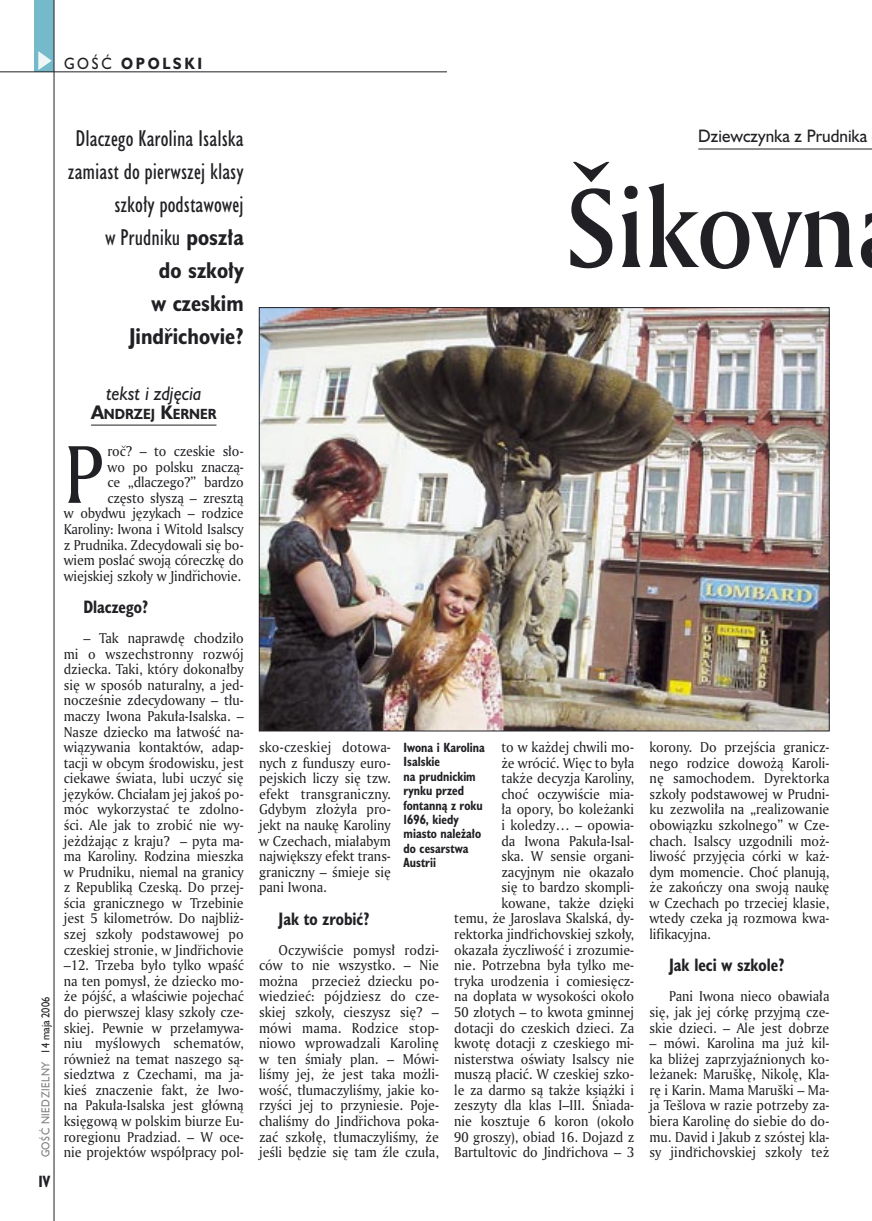
<style>
.page{position:relative;width:872px;height:1221px;background:#fff}
.page>*{position:absolute;margin:0;border:0;box-sizing:border-box;transform-origin:0 0}
._05_tytyl_AmMd_72_pt{font:108px "Amerigo Md PL";color:#212125;scale:.9 1}
._02_body_z_incjalem_4{font:79.05px "Amerigo PL";color:#212125;scale:.94 1}
._06-1_lead_prawy_HuCn_14_pt{font:21px/33px "Humanst 521 Cn PL";color:#212125;text-align:right}
._12_autor_HuBd{font:italic 18px "Humanst 521 PL";color:#212125;scale:.9 1}
._04_srodtytul_HuCB_11_pt{font:700 16.5px "Humanst 521 Cn PL";color:#212125;scale:.94 1}
._04-3_nadtytul_lokal{font:16.5px "Humanst 521 PL";color:#212125;scale:.94 1}
._15a_temat_lewo{font:700 15px "Humanst 521 PL";letter-spacing:.2em;color:#212125;scale:.9 1}
._16_pagina_lewa{font:700 15px "Humanst 521 Cn PL";color:#212125;scale:.94 1}
._01_body_tekst{font:13.8px/15.6px "Amerigo PL";color:#212125;text-align:justify;scale:.94 1}
._02_body_z_incjalem_4-2{font:13.8px/15.6px "Amerigo PL";letter-spacing:-.01em;color:#212125;text-align:right;scale:.94 1}
._12_autor_HuBd-2{font:700 13.5px "Humanst 521 PL";color:#212125;scale:.9 1}
._09_podpis_zdjecia_HuCnB{font:700 12.3px/14.4px "Humanst 521 Cn PL";color:#212125;scale:.94 1}
._18a_data_lewa_GOSC{font:10.5px "Humanst 521 PL";letter-spacing:.05em;color:#7f7f83;scale:.9 1}
._18_data_lewa{font:10.5px "Humanst 521 PL";color:#212125;scale:.9 1}
.s1{font-weight:400}
.s2{font-weight:700}
.s3{font-size:18px}
</style>
<div class="page">
<div style="left:35px;top:0;width:19px;height:72px;background:#75baca"></div>
<svg style="left:38px;top:51px;width:14px;height:19px"></svg>
<hr style="left:54px;top:0;width:1px;height:1220px;background:#212125">
<hr style="left:0;top:72px;width:447px;height:1px;background:#212125">
<hr style="left:91px;top:424px;width:125px;height:1px;background:#212125">
<img style="left:261px;top:309px;width:566px;height:420px">
<hr style="left:698px;top:149px;width:174px;height:1px;background:#212125">
<p class="_15a_temat_lewo" style="left:64px;top:53px;width:155px"><span class="s1">GOŚĆ</span> OPOLSKI</p>
<p class="_06-1_lead_prawy_HuCn_14_pt" style="left:68px;top:121px;width:177px">Dlaczego Karolina Isalska zamiast do pierwszej klasy szkoły podstawowej<br>w Prudniku <span class="s2">poszła<br>do szkoły<br>w czeskim<br>Jindrichovie?</span></p>
<p class="_04-3_nadtytul_lokal" style="left:698px;top:124px;width:181px">Dziewczynka z Prudnika</p>
<p class="_05_tytyl_AmMd_72_pt" style="left:565px;top:156px;width:325px">Šikovn</p>
<p class="_18_data_lewa" style="left:38px;top:1053px;width:64px;rotate:-90deg">14 maja 2006</p>
<p class="_18a_data_lewa_GOSC" style="left:38px;top:1157px;width:108px;rotate:-90deg">GOŚĆ NIEDZIELNY</p>
<p class="_16_pagina_lewa" style="left:38px;top:1170px;width:14px">IV</p>
<p class="_12_autor_HuBd" style="left:106px;top:381px;width:108px">tekst i zdjęcia</p>
<p class="_12_autor_HuBd-2" style="left:91px;top:405px;width:141px"><span class="s3">A</span>NDRZEJ <span class="s3">K</span>ERNER</p>
<p class="_02_body_z_incjalem_4-2" style="left:64px;top:443px;width:193px">roc? – to czeskie sło-<br>wo po polsku znaczą-<br>ce „dlaczego?” bardzo<br>często słyszą – zresztą<br>w obydwu językach – rodzice<br>Karoliny: Iwona i Witold Isalscy z Prudnika. Zdecydowali się bo&shy;wiem posłać swoją córeczkę do wiejskiej szkoły w Jindrichovie.</p>
<p class="_04_srodtytul_HuCB_11_pt" style="left:83px;top:595px;width:71px">Dlaczego?</p>
<p class="_01_body_tekst" style="left:64px;top:630px;width:193px;text-indent:20px">– Tak naprawdę chodziło mi o wszechstronny rozwój dziecka. Taki, który dokonałby się w sposób naturalny, a jed&shy;nocześnie zdecydowany – tłu&shy;maczy Iwona Pakuła-Isalska. – Nasze dziecko ma łatwość na&shy;wiązywania kontaktów, adap&shy;tacji w obcym środowisku, jest ciekawe świata, lubi uczyć się języków. Chciałam jej jakoś po&shy;móc wykorzystać te zdolno&shy;ści. Ale jak to zrobić nie wy&shy;jeżdżając z kraju? – pyta ma&shy;ma Karoliny. Rodzina mieszka w Prudniku, niemal na granicy z Republiką Czeską. Do przej&shy;ścia granicznego w Trzebinie jest 5 kilometrów. Do najbliż&shy;szej szkoły podstawowej po czeskiej stronie, w Jindrichovie –12. Trzeba było tylko wpaść na ten pomysł, że dziecko mo&shy;że pójść, a właściwie pojechać do pierwszej klasy szkoły cze&shy;skiej. Pewnie w przełamywa&shy;niu myślowych schematów, również na temat naszego są&shy;siedztwa z Czechami, ma ja&shy;kieś znaczenie fakt, że Iwo&shy;na Pakuła-Isalska jest główną księgową w polskim biurze Eu&shy;roregionu Pradziad. – W oce&shy;nie projektów współpracy pol-</p>
<p class="_02_body_z_incjalem_4" style="left:64px;top:421px;width:43px">P</p>
<p class="_01_body_tekst" style="left:259px;top:739px;width:142px">sko-czeskiej dotowa&shy;nych z funduszy euro&shy;pejskich liczy się tzw. efekt transgraniczny.<br>Gdybym złożyła pro&shy;jekt na naukę Karoliny w Czechach, miałabym największy efekt trans&shy;graniczny – śmieje się pani Iwona.</p>
<p class="_04_srodtytul_HuCB_11_pt" style="left:279px;top:907px;width:98px">Jak to zrobić?</p>
<p class="_01_body_tekst" style="left:259px;top:941px;width:193px;text-indent:20px">Oczywiście pomysł rodzi&shy;ców to nie wszystko. – Nie można przecież dziecku po&shy;wiedzieć: pójdziesz do cze&shy;skiej szkoły, cieszysz się? – mówi mama. Rodzice stop&shy;niowo wprowadzali Karolinę w ten śmiały plan. – Mówi&shy;liśmy jej, że jest taka możli&shy;wość, tłumaczyliśmy, jakie ko&shy;rzyści jej to przyniesie. Poje&shy;chaliśmy do Jindrichova poka&shy;zać szkołę, tłumaczyliśmy, że jeśli będzie się tam źle czuła,</p>
<p class="_01_body_tekst" style="left:454px;top:739px;width:193px;text-align:right">to w każdej chwili mo-<br>że wrócić. Więc to była<br>także decyzja Karoliny,<br>choć oczywiście mia-<br>ła opory, bo koleżanki<br>i koledzy… – opowia-<br>da Iwona Pakuła-Isal-<br>ska. W sensie organi&shy;zacyjnym nie okazało<br>się to bardzo skompli&shy;kowane, także dzięki<br>temu, że Jaroslava Skalská, dy&shy;rektorka jindrichovskiej szkoły, okazała życzliwość i zrozumie&shy;nie. Potrzebna była tylko me&shy;tryka urodzenia i comiesięcz&shy;na dopłata w wysokości około<br>50 złotych – to kwota gminnej dotacji do czeskich dzieci. Za kwotę dotacji z czeskiego mi&shy;nisterstwa oświaty Isalscy nie muszą płacić. W czeskiej szko&shy;le za darmo są także książki i zeszyty dla klas I–III. Śniada&shy;nie kosztuje 6 koron (około<br>90 groszy), obiad 16. Dojazd z<br>Bartultovic do Jindrichova – 3</p>
<p class="_01_body_tekst" style="left:649px;top:739px;width:193px">korony. Do przejścia granicz&shy;nego rodzice dowożą Karoli&shy;nę samochodem. Dyrektorka szkoły podstawowej w Prudni&shy;ku zezwoliła na „realizowanie obowiązku szkolnego” w Cze&shy;chach. Isalscy uzgodnili moż&shy;liwość przyjęcia córki w każ&shy;dym momencie. Choć planują, że zakończy ona swoją naukę w Czechach po trzeciej klasie, wtedy czeka ją rozmowa kwa&shy;lifikacyjna.</p>
<p class="_09_podpis_zdjecia_HuCnB" style="left:403px;top:739px;width:88px">Iwona i Karolina<br>Isalskie<br>na prudnickim rynku przed fontanną z roku<br>1696, kiedy miasto należało do cesarstwa<br>Austrii</p>
<p class="_04_srodtytul_HuCB_11_pt" style="left:669px;top:953px;width:124px">Jak leci w szkole?</p>
<p class="_01_body_tekst" style="left:649px;top:988px;width:193px;text-indent:20px">Pani Iwona nieco obawiała się, jak jej córkę przyjmą cze&shy;skie dzieci. – Ale jest dobrze</p>
<p class="_01_body_tekst" style="left:649px;top:1034px;width:193px">– mówi. Karolina ma już kil&shy;ka bliżej zaprzyjaźnionych ko&shy;leżanek: Maruškę, Nikolę, Kla&shy;rę i Karin. Mama Maruški – Ma&shy;ja Tešlova w razie potrzeby za&shy;biera Karolinę do siebie do do&shy;mu. David i Jakub z szóstej kla&shy;sy jindrichovskiej szkoły też</p>
</div>
